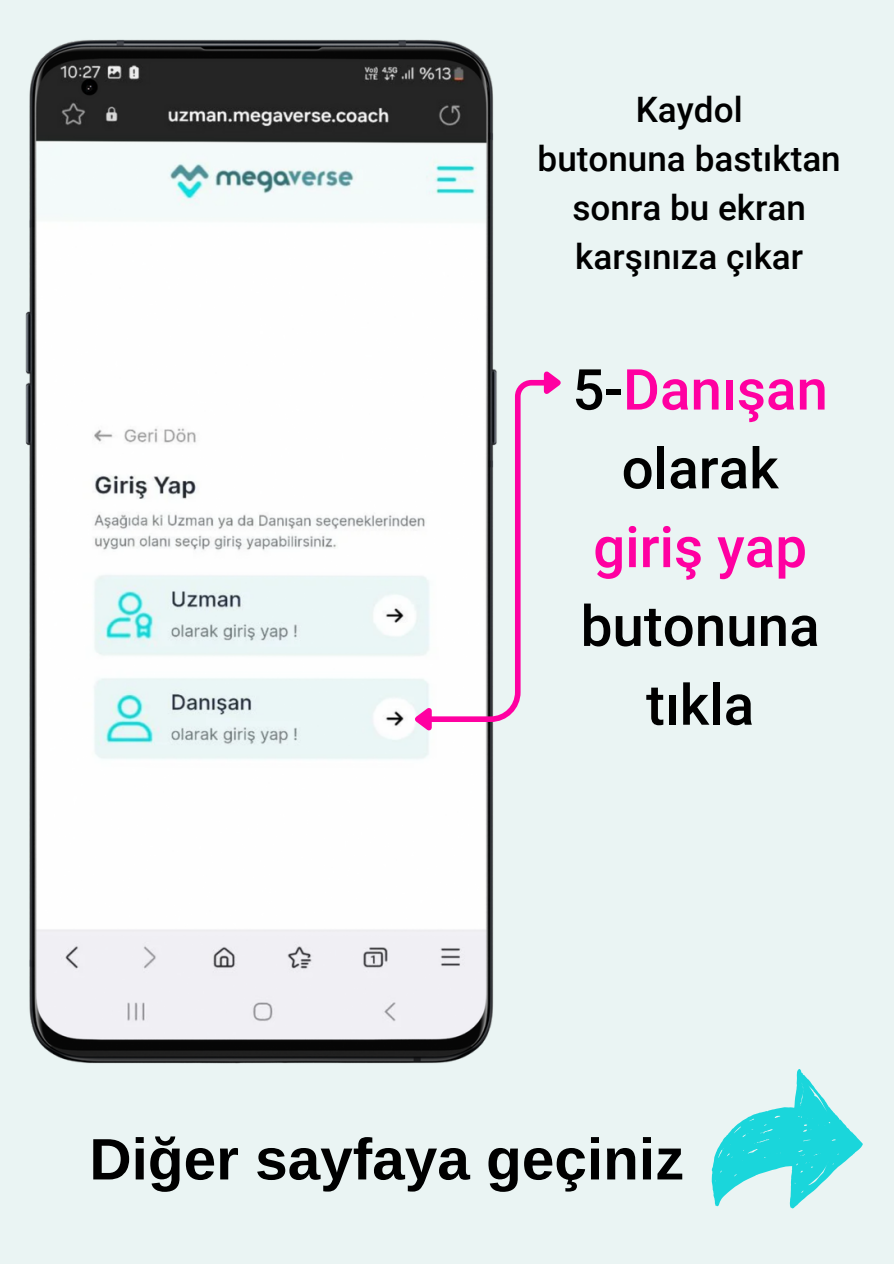
<style>
.page{position:relative;width:894px;height:1264px;background:#fff}
.page>*{position:absolute;margin:0;border:0;box-sizing:border-box;transform-origin:0 0}
.t1{font:700 58.5px "Arimo";color:#000}
.t2{font:500 56.55px/78.8px "Roboto";color:#000;text-align:center}
.t3{font:500 35.1px/49.1px "Roboto";color:#000;text-align:center}
.s1{color:#ff00a1}
</style>
<div class="page">
<div style="left:0;top:0;width:893px;height:1263px;background:#eaf4f3"></div>
<svg style="left:711px;top:1069px;width:151px;height:139px"></svg>
<img style="left:25px;top:39px;width:469px;height:1025px">
<svg style="left:408px;top:366px;width:153px;height:373px"></svg>
<p class="t3" style="left:635px;top:85px;width:108px">Kaydol</p>
<p class="t3" style="left:537px;top:134px;width:304px">butonuna bastıktan sonra bu ekran karşınıza çıkar</p>
<h1 class="t2" style="left:572px;top:351px;width:257px">5-<span class="s1">Danışan </span>olarak <span class="s1">giriş yap </span>butonuna tıkla</h1>
<p class="t1" style="left:89px;top:1126px;width:596px">Diğer sayfaya geçiniz</p>
</div>
